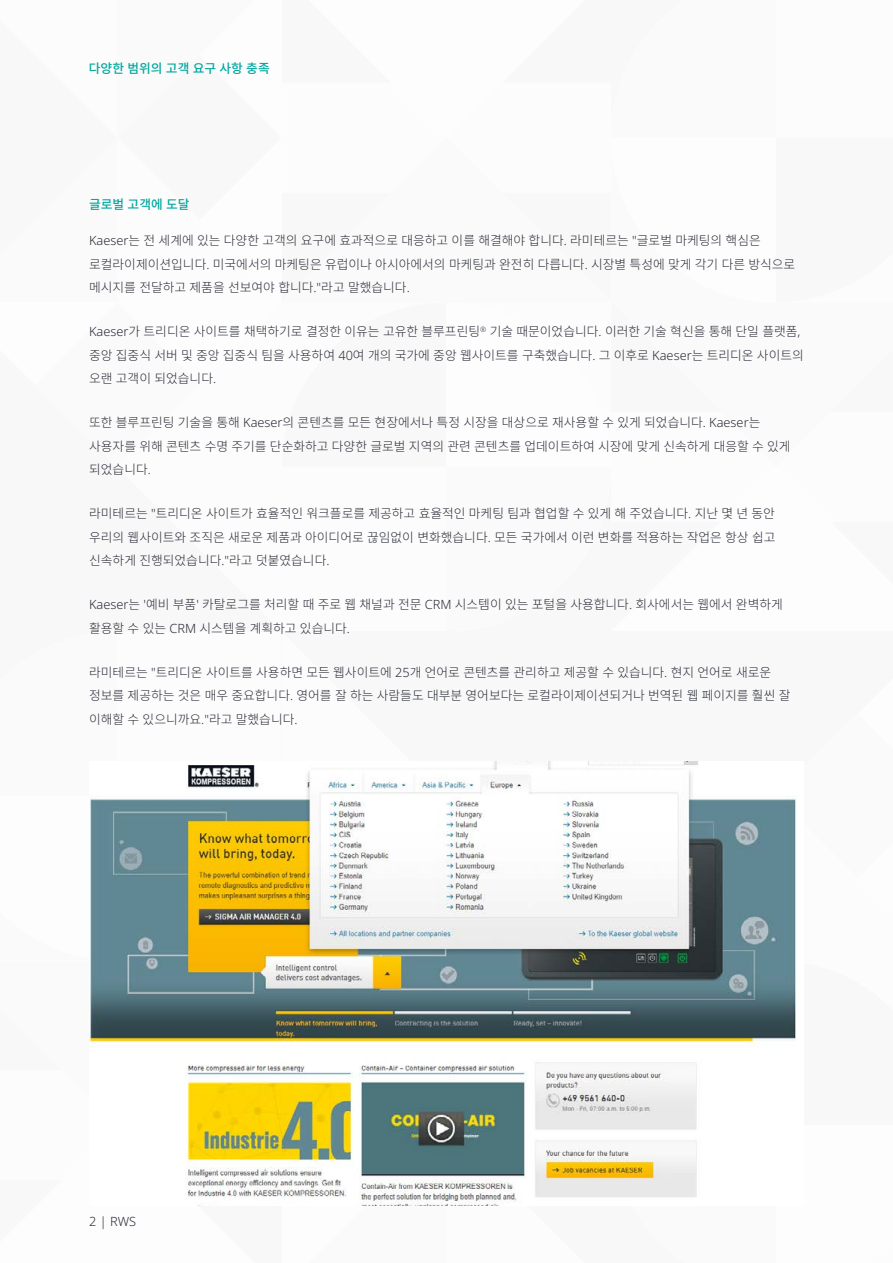
<style>
.page{position:relative;width:893px;height:1263px;background:#fff}
.page>*{position:absolute;margin:0;border:0;box-sizing:border-box;transform-origin:0 0}
.t1{font:300 12.75px/23.2px "Noto Sans CJ Kkr";color:#292b36}
.t2{font:500 12.75px "Noto Sans CJ Kkr";color:#00a89f}
.t3{font:300 12.75px "Noto Sans";color:#292b36}
.s1{font-family:"Noto Sans"}
</style>
<div class="page">
<img style="left:89px;top:761px;width:708px;height:444px">
<p class="t2" style="left:89px;top:61px;width:182px">다양한 범위의 고객 요구 사항 충족</p>
<p class="t2" style="left:89px;top:197px;width:102px">글로벌 고객에 도달</p>
<p class="t1" style="left:89px;top:229px;width:708px"><span class="s1">Kaeser</span>는 전 세계에 있는 다양한 고객의 요구에 효과적으로 대응하고 이를 해결해야 합니다<span class="s1">.</span> 라미테르는 <span class="s1">"</span>글로벌 마케팅의 핵심은 로컬라이제이션입니다<span class="s1">.</span> 미국에서의 마케팅은 유럽이나 아시아에서의 마케팅과 완전히 다릅니다<span class="s1">.</span> 시장별 특성에 맞게 각기 다른 방식으로 메시지를 전달하고 제품을 선보여야 합니다<span class="s1">."</span>라고 말했습니다<span class="s1">.</span></p>
<p class="t1" style="left:89px;top:320px;width:716px"><span class="s1">Kaeser</span>가 트리디온 사이트를 채택하기로 결정한 이유는 고유한 블루프린팅<sup>®</sup> 기술 때문이었습니다<span class="s1">.</span> 이러한 기술 혁신을 통해 단일 플랫폼<span class="s1">, </span>중앙 집중식 서버 및 중앙 집중식 팀을 사용하여 <span class="s1">40</span>여 개의 국가에 중앙 웹사이트를 구축했습니다<span class="s1">.</span> 그 이후로 <span class="s1">Kaeser</span>는 트리디온 사이트의 오랜 고객이 되었습니다<span class="s1">.</span></p>
<p class="t1" style="left:89px;top:411px;width:703px">또한 블루프린팅 기술을 통해 <span class="s1">Kaeser</span>의 콘텐츠를 모든 현장에서나 특정 시장을 대상으로 재사용할 수 있게 되었습니다<span class="s1">. Kaeser</span>는 사용자를 위해 콘텐츠 수명 주기를 단순화하고 다양한 글로벌 지역의 관련 콘텐츠를 업데이트하여 시장에 맞게 신속하게 대응할 수 있게 되었습니다<span class="s1">.</span></p>
<p class="t1" style="left:89px;top:502px;width:688px;text-align:justify">라미테르는 <span class="s1">"</span>트리디온 사이트가 효율적인 워크플로를 제공하고 효율적인 마케팅 팀과 협업할 수 있게 해 주었습니다<span class="s1">.</span> 지난 몇 년 동안 우리의 웹사이트와 조직은 새로운 제품과 아이디어로 끊임없이 변화했습니다<span class="s1">.</span> 모든 국가에서 이런 변화를 적용하는 작업은 항상 쉽고 신속하게 진행되었습니다<span class="s1">."</span>라고 덧붙였습니다<span class="s1">.</span></p>
<p class="t1" style="left:89px;top:593px;width:695px"><span class="s1">Kaeser</span>는 <span class="s1">'</span>예비 부품<span class="s1">'</span> 카탈로그를 처리할 때 주로 웹 채널과 전문 <span class="s1">CRM</span> 시스템이 있는 포털을 사용합니다<span class="s1">.</span> 회사에서는 웹에서 완벽하게 활용할 수 있는 <span class="s1">CRM</span> 시스템을 계획하고 있습니다<span class="s1">.</span></p>
<p class="t1" style="left:89px;top:661px;width:703px">라미테르는 <span class="s1">"</span>트리디온 사이트를 사용하면 모든 웹사이트에 <span class="s1">25</span>개 언어로 콘텐츠를 관리하고 제공할 수 있습니다<span class="s1">.</span> 현지 언어로 새로운 정보를 제공하는 것은 매우 중요합니다<span class="s1">.</span> 영어를 잘 하는 사람들도 대부분 영어보다는 로컬라이제이션되거나 번역된 웹 페이지를 훨씬 잘 이해할 수 있으니까요<span class="s1">."</span>라고 말했습니다<span class="s1">.</span></p>
<p class="t3" style="left:89px;top:1212px;width:48px">2 | RWS</p>
</div>
